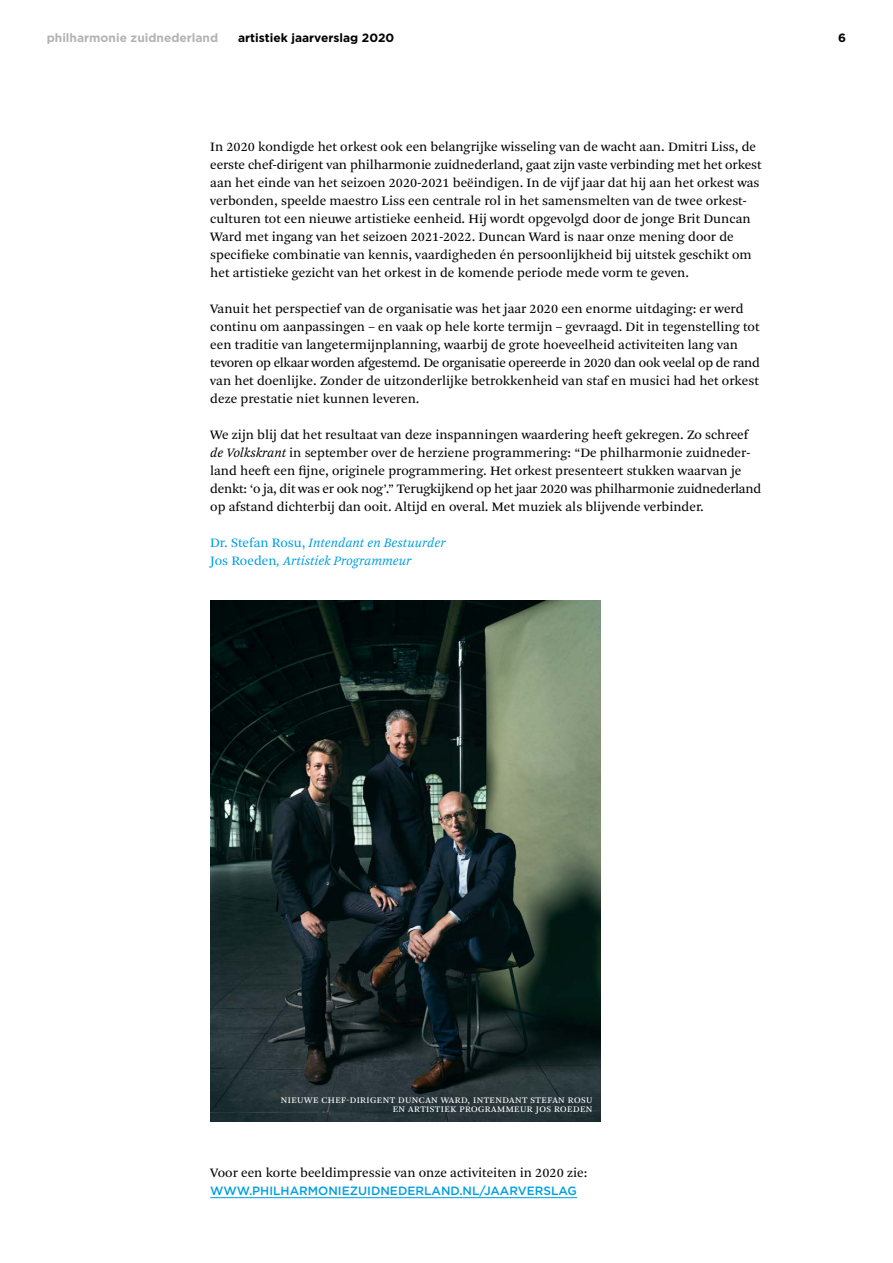
<style>
.page{position:relative;width:893px;height:1263px;background:#fff}
.page>*{position:absolute;margin:0;border:0;box-sizing:border-box;transform-origin:0 0}
.t1{font:13.5px/18px "Arnhem Pro Blond";color:#000}
.t2{font:italic 13.5px/18px "Arnhem Pro Blond";color:#009fe3}
.t3{font:500 12px "Gotham";color:#009fe3}
.t4{font:700 12px "Gotham";color:#b3b3b3}
.t5{font:700 12px "Gotham";color:#000}
.t6{font:9px/9px "Arnhem Pro Blond";letter-spacing:.05em;color:#fff;text-align:right}
.s1{font-style:italic}
.s2{font-style:normal}
</style>
<div class="page">
<img style="left:210px;top:601px;width:391px;height:521px">
<hr style="left:210px;top:1197px;width:367px;height:1px;background:#009fe3">
<p class="t4" style="left:47px;top:30px;width:173px">philharmonie zuidnederland</p>
<p class="t5" style="left:238px;top:30px;width:158px">artistiek jaarverslag 2020</p>
<p class="t5" style="left:838px;top:30px;width:9px">6</p>
<p class="t1" style="left:210px;top:137px;width:553px">In 2020 kondigde het orkest ook een belangrijke wisseling van de wacht aan. Dmitri Liss, de eerste chef-dirigent van philharmonie zuidnederland, gaat zijn vaste verbinding met het orkest aan het einde van het seizoen 2020-2021 beëindigen. In de vijf jaar dat hij aan het orkest was verbonden, speelde maestro Liss een centrale rol in het samensmelten van de twee orkest&shy;culturen tot een nieuwe artistieke eenheid. Hij wordt opgevolgd door de jonge Brit Duncan Ward met ingang van het seizoen 2021-2022. Duncan Ward is naar onze mening door de specifieke combinatie van kennis, vaardigheden én persoonlijkheid bij uitstek geschikt om het artistieke gezicht van het orkest in de komende periode mede vorm te geven.</p>
<p class="t1" style="left:210px;top:299px;width:551px">Vanuit het perspectief van de organisatie was het jaar 2020 een enorme uitdaging: er werd continu om aanpassingen – en vaak op hele korte termijn – gevraagd. Dit in tegenstelling tot een traditie van langetermijnplanning, waarbij de grote hoeveelheid activiteiten lang van tevoren op elkaar worden afgestemd. De organisatie opereerde in 2020 dan ook veelal op de rand van het doenlijke. Zonder de uitzonderlijke betrokkenheid van staf en musici had het orkest deze prestatie niet kunnen leveren.</p>
<p class="t1" style="left:210px;top:425px;width:552px">We zijn blij dat het resultaat van deze inspanningen waardering heeft gekregen. Zo schreef <span class="s1">de Volkskrant</span> in september over de herziene programmering: “De philharmonie zuidneder&shy;land heeft een fijne, originele programmering. Het orkest presenteert stukken waarvan je denkt: ‘o ja, dit was er ook nog’.” Terugkijkend op het jaar 2020 was philharmonie zuidnederland op afstand dichterbij dan ooit. Altijd en overal. Met muziek als blijvende verbinder.</p>
<p class="t2" style="left:210px;top:533px;width:237px"><span class="s2">Dr. Stefan Rosu,</span> Intendant en Bestuurder<br><span class="s2">Jos Roeden</span>, Artistiek Programmeur</p>
<p class="t6" style="left:281px;top:1096px;width:313px">NIEUWE CHEF-DIRIGENT DUNCAN WARD, INTENDANT STEFAN ROSU<br>EN ARTISTIEK PROGRAMMEUR JOS ROEDEN</p>
<p class="t1" style="left:210px;top:1163px;width:379px">Voor een korte beeldimpressie van onze activiteiten in 2020 zie:</p>
<p class="t3" style="left:210px;top:1182px;width:368px">WWW.PHILHARMONIEZUIDNEDERLAND.NL/JAARVERSLAG</p>
</div>
